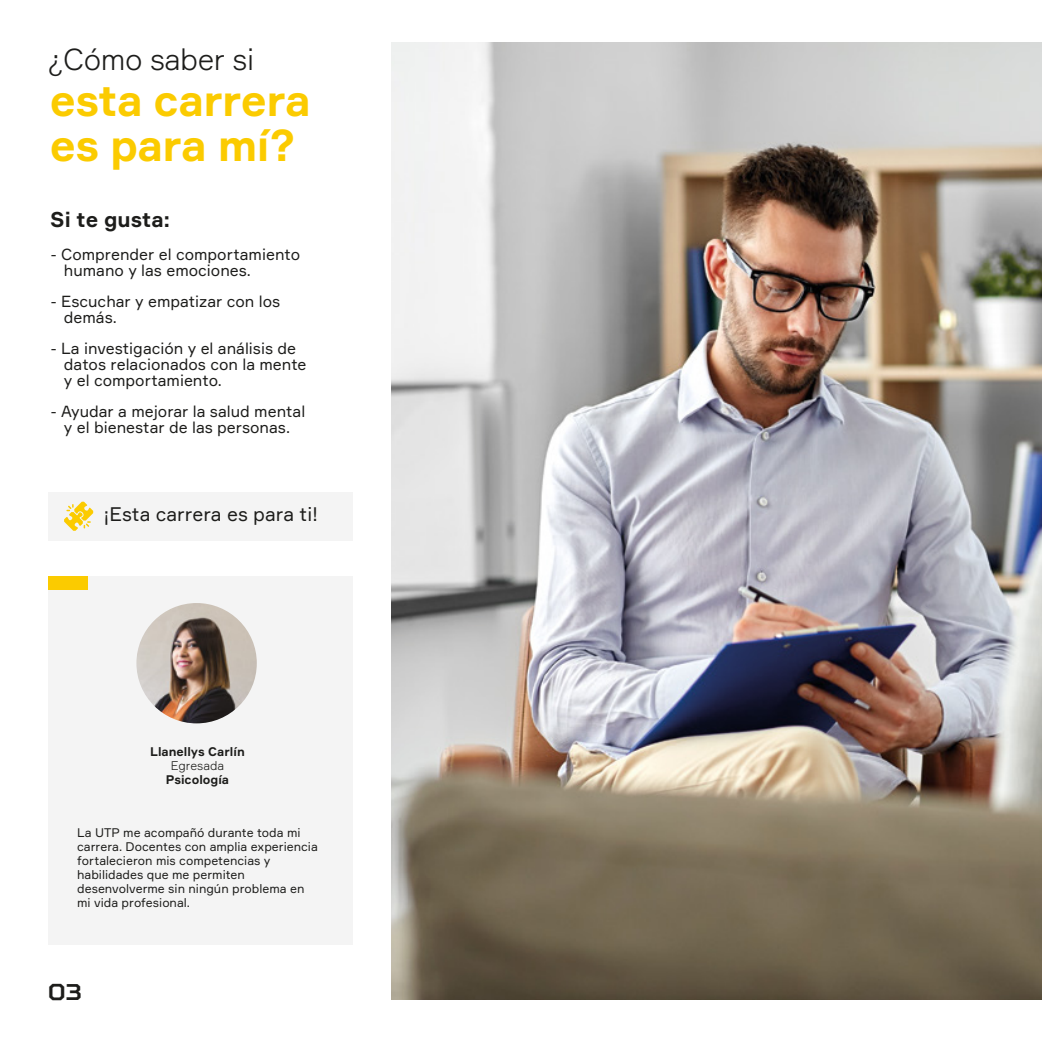
<style>
.page{position:relative;width:1042px;height:1042px;background:#fff}
.page>*{position:absolute;margin:0;border:0;box-sizing:border-box;transform-origin:0 0}
.t1{font:700 43.75px/45.5px "Formular";letter-spacing:-.015em;color:#fbcb00}
.t2{font:300 29.75px "Formular";letter-spacing:-.015em;color:#1d1d1b}
.t3{font:700 22.75px "TT Squares";color:#1d1d1b}
.t4{font:700 21px "Formular";color:#1d1d1b}
.t5{font:19.25px "Formular";color:#1d1d1b}
.t6{font:15.75px/15.8px "Formular";color:#1d1d1b}
.t7{font:12.25px/14px "Formular";color:#1d1d1b}
.t8{font:700 12.25px "Formular";color:#1d1d1b}
.t9{font:300 12.25px "Formular";color:#1d1d1b}
</style>
<div class="page">
<div style="left:48px;top:576px;width:305px;height:369px;background:#f4f4f4"></div>
<div style="left:48px;top:492px;width:304px;height:48px;background:#f4f4f4"></div>
<svg style="left:64px;top:502px;width:29px;height:29px"></svg>
<div style="left:48px;top:576px;width:40px;height:13px;background:#fbcb00"></div>
<img style="left:392px;top:42px;width:650px;height:958px">
<img style="left:136px;top:603px;width:121px;height:120px;border-radius:60px">
<h2 class="t2" style="left:48px;top:42px;width:208px">¿Cómo saber si</h2>
<h1 class="t1" style="left:50px;top:77px;width:262px">esta carrera es para mí?</h1>
<h3 class="t4" style="left:50px;top:207px;width:121px">Si te gusta:</h3>
<p class="t6" style="left:64px;top:246px;width:238px;text-indent:-13px">- Comprender el comportamiento humano y las emociones.</p>
<p class="t6" style="left:64px;top:293px;width:218px;text-indent:-13px">- Escuchar y empatizar con los demás.</p>
<p class="t6" style="left:64px;top:341px;width:244px;text-indent:-13px">- La investigación y el análisis de datos relacionados con la mente y el comportamiento.</p>
<p class="t6" style="left:51px;top:404px;width:256px;text-align:center">- Ayudar a mejorar la salud mental y el bienestar de las personas.</p>
<p class="t5" style="left:103px;top:502px;width:216px">¡Esta carrera es para ti!</p>
<p class="t8" style="left:150px;top:744px;width:96px">Llanellys Carlín</p>
<p class="t9" style="left:171px;top:758px;width:55px">Egresada</p>
<p class="t8" style="left:166px;top:772px;width:65px">Psicología</p>
<p class="t7" style="left:77px;top:825px;width:242px">La UTP me acompañó durante toda mi carrera. Docentes con amplia experiencia fortalecieron mis competencias y habilidades que me permiten desenvolverme sin ningún problema en mi vida profesional.</p>
<h3 class="t3" style="left:48px;top:977px;width:36px">03</h3>
</div>
